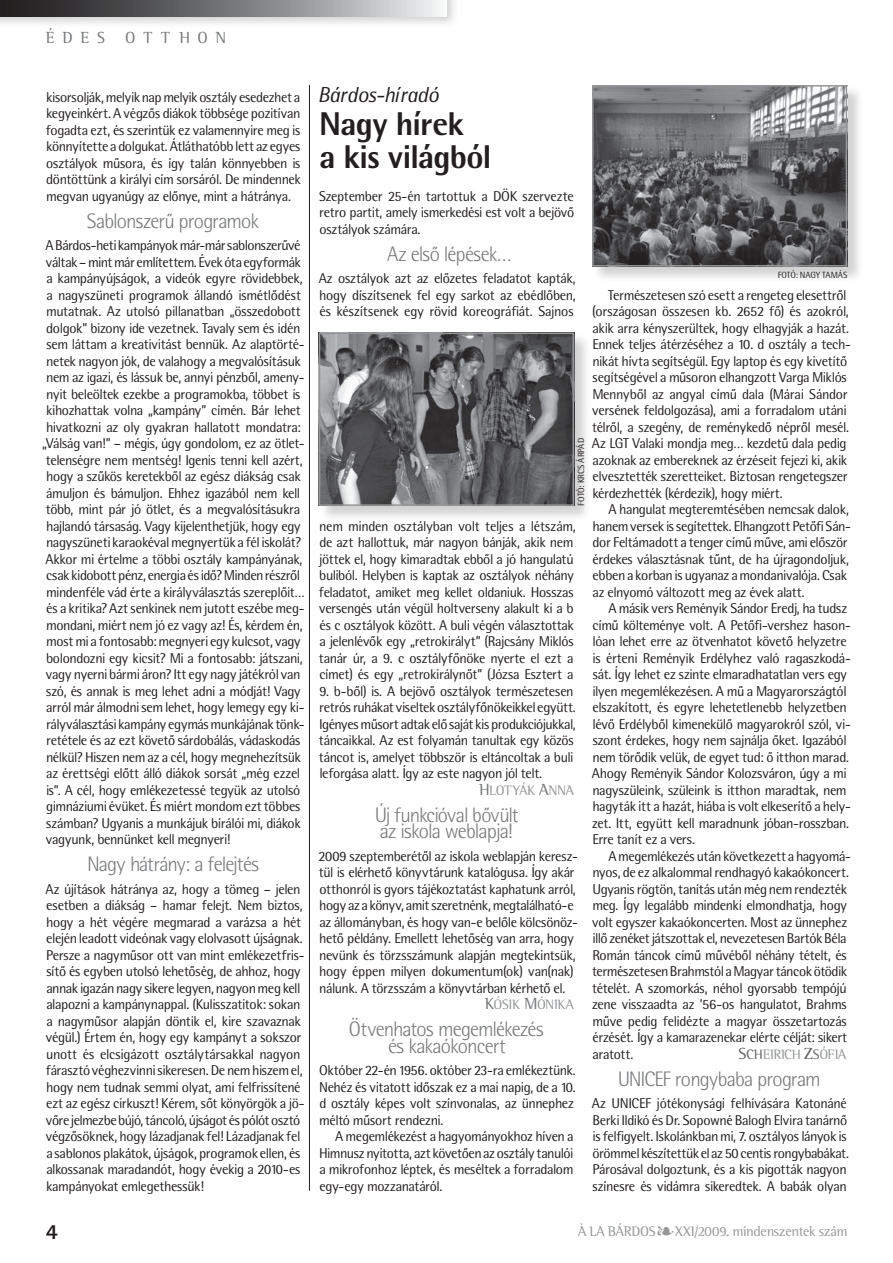
<style>
.page{position:relative;width:893px;height:1263px;background:#fff}
.page>*{position:absolute;margin:0;border:0;box-sizing:border-box;transform-origin:0 0}
.t1{font:700 33px/33px "Rotis Sm Sn XPFL";letter-spacing:-.005em;color:#231f20}
.t2{font:italic 21.75px "Rotis Sm Sn PFL";letter-spacing:-.025em;color:#231f20}
.t3{font:700 21.75px "Rotis Sm Sn XPFL";color:#231f20}
.t4{font:21px/16.5px "Rotis Sm Sn Lt PFL";color:#77797b}
.t5{font:16.5px "Rotis Sm Srf PFL";letter-spacing:.51em;color:#77797b}
.t6{font:14.25px/16.5px "Rotis Sm Sn PFL";letter-spacing:.01em;color:#231f20}
.t7{font:14.25px "Rotis Sm Srf PFL";letter-spacing:.01em;color:#949698}
.t8{font:14.1px "Rotis Sm Srf PFL SC850";letter-spacing:.02em;color:#949698}
.t9{font:9px "Rotis Sm Sn PFL";letter-spacing:.025em;color:#231f20}
.s1{font-size:16.5px;color:#757779}
.s2{font-size:16.5px;color:#636466}
.s3{color:#636466}
</style>
<div class="page">
<div style="left:0;top:0;width:459px;height:29px;background:#231f20;opacity:.2"></div>
<svg style="left:0;top:0;width:446px;height:16px;background:#7a7a7c"></svg>
<div style="left:319px;top:333px;width:272px;height:189px;background:#231f20;opacity:.2"></div>
<img style="left:322px;top:336px;width:249px;height:167px">
<div style="left:319px;top:333px;width:255px;height:173px;border:2px solid #949698"></div>
<div style="left:592px;top:85px;width:272px;height:198px;background:#231f20;opacity:.2"></div>
<img style="left:595px;top:88px;width:249px;height:176px">
<div style="left:592px;top:85px;width:255px;height:182px;border:2px solid #949698"></div>
<hr style="left:309px;top:85px;width:1px;height:1106px;background:#231f20">
<p class="t5" style="left:46px;top:27px;width:60px">édes</p>
<p class="t5" style="left:125px;top:27px;width:102px">otthon</p>
<p class="t6" style="left:46px;top:88px;width:256px;text-align:justify">kisorsolják, melyik nap melyik osztály esedezhet a kegyeinkért. A végzős diákok többsége pozitívan fogadta ezt, és szerintük ez valamennyire meg is könnyítette a dolgukat. Átláthatóbb lett az egyes osztályok műsora, és így talán könnyebben is döntöttünk a királyi cím sorsáról. De mindennek megvan ugyanúgy az előnye, mint a hátránya.</p>
<h3 class="t4" style="left:87px;top:212px;width:173px">Sablonszerű programok</h3>
<p class="t6" style="left:42px;top:237px;width:264px">A Bárdos-heti kampányok már-már sablonszerűvé váltak – mint már említettem. Évek óta egyformák a kampányújságok, a videók egyre rövidebbek, a nagyszüneti programok állandó ismétlődést mutatnak. Az utolsó pillanatban „összedobott dolgok” bizony ide vezetnek. Tavaly sem és idén sem láttam a kreativitást bennük. Az alaptörté&shy;netek nagyon jók, de valahogy a megvalósításuk nem az igazi, és lássuk be, annyi pénzből, amen - nyit beleöltek ezekbe a programokba, többet is kihozhattak volna „kampány” címén. Bár lehet hivatkozni az oly gyakran hallatott mondatra: „Válság van!” – mégis, úgy gondolom, ez az ötlet&shy;telenségre nem mentség! Igenis tenni kell azért, hogy a szűkös keretekből az egész diákság csak ámuljon és bámuljon. Ehhez igazából nem kell több, mint pár jó ötlet, és a megvalósításukra hajlandó társaság. Vagy kijelenthetjük, hogy egy nagyszüneti karaokéval megnyertük a fél iskolát?<br>Akkor mi értelme a többi osztály kampányának, csak kidobott pénz, energia és idő? Minden részről mindenféle vád érte a királyválasztás szereplőit… és a kritika? Azt senkinek nem jutott eszébe meg&shy;mondani, miért nem jó ez vagy az! És, kérdem én, most mi a fontosabb: megnyeri egy kulcsot, vagy bolondozni egy kicsit? Mi a fontosabb: játszani, vagy nyerni bármi áron? Itt egy nagy játékról van szó, és annak is meg lehet adni a módját! Vagy arról már álmodni sem lehet, hogy lemegy egy ki&shy;rályválasztási kampány egymás munkájának tönk&shy;retétele és az ezt követő sárdobálás, vádaskodás nélkül? Hiszen nem az a cél, hogy megnehezítsük az érettségi előtt álló diákok sorsát „még ezzel is”. A cél, hogy emlékezetessé tegyük az utolsó gimnáziumi évüket. És miért mondom ezt többes számban? Ugyanis a munkájuk bírálói mi, diákok vagyunk, bennünket kell megnyeri!</p>
<h3 class="t4" style="left:87px;top:856px;width:173px">Nagy hátrány: a felejtés</h3>
<p class="t6" style="left:46px;top:880px;width:260px">Az újítások hátránya az, hogy a tömeg – jelen esetben a diákság – hamar felejt. Nem biztos, hogy a hét végére megmarad a varázsa a hét elején leadott videónak vagy elolvasott újságnak.<br>Persze a nagyműsor ott van mint emlékezetfris&shy;sítő és egyben utolsó lehetőség, de ahhoz, hogy annak igazán nagy sikere legyen, nagyon meg kell alapozni a kampánynappal. (Kulisszatitok: sokan a nagyműsor alapján döntik el, kire szavaznak végül.) Értem én, hogy egy kampányt a sokszor unott és elcsigázott osztálytársakkal nagyon fárasztó véghezvinni sikeresen. De nem hiszem el, hogy nem tudnak semmi olyat, ami felfrissítené ezt az egész cirkuszt! Kérem, sőt könyörgök a jö&shy;vőre jelmezbe bújó, táncoló, újságot és pólót osztó végzősöknek, hogy lázadjanak fel! Lázadjanak fel a sablonos plakátok, újságok, programok ellen, és alkossanak maradandót, hogy évekig a 2010-es kampányokat emlegethessük!</p>
<h2 class="t2" style="left:318px;top:81px;width:122px">Bárdos-híradó</h2>
<h1 class="t1" style="left:319px;top:106px;width:173px">Nagy hírek<br>a kis világból</h1>
<p class="t6" style="left:319px;top:187px;width:256px;text-align:justify">Szeptember 25-én tartottuk a DÖK szervezte retro partit, amely ismerkedési est volt a bejövő osztályok számára.</p>
<h3 class="t4" style="left:387px;top:245px;width:124px">Az első lépések…</h3>
<p class="t6" style="left:319px;top:270px;width:258px;text-align:justify">Az osztályok azt az előzetes feladatot kapták, hogy díszítsenek fel egy sarkot az ebédlőben, és készítsenek egy rövid koreográfiát. Sajnos</p>
<p class="t9" style="left:778px;top:270px;width:70px">fotó : Nagy Tamás</p>
<p class="t6" style="left:592px;top:286px;width:260px;text-indent:16px">Természetesen szó esett a rengeteg elesettről (országosan összesen kb. 2652 fő) és azokról, akik arra kényszerültek, hogy elhagyják a hazát.<br>Ennek teljes átérzéséhez a 10. d osztály a tech&shy;nikát hívta segítségül. Egy laptop és egy kivetítő segítségével a műsoron elhangzott Varga Miklós Mennyből az angyal című dala (Márai Sándor versének feldolgozása), ami a forradalom utáni télről, a szegény, de reménykedő népről mesél.<br>Az LGT Valaki mondja meg… kezdetű dala pedig azoknak az embereknek az érzéseit fejezi ki, akik elvesztették szeretteiket. Biztosan rengetegszer kérdezhették (kérdezik), hogy miért.</p>
<p class="t6" style="left:592px;top:501px;width:260px;text-indent:16px">A hangulat megteremtésében nemcsak dalok, hanem versek is segítettek. Elhangzott Petőfi Sán&shy;dor Feltámadott a tenger című műve, ami először érdekes választásnak tűnt, de ha újragondoljuk, ebben a korban is ugyanaz a mondanivalója. Csak az elnyomó változott meg az évek alatt.</p>
<p class="t6" style="left:592px;top:600px;width:260px;text-indent:16px">A másik vers Reményik Sándor Eredj, ha tudsz című költeménye volt. A Petőfi-vershez hason&shy;lóan lehet erre az ötvenhatot követő helyzetre is érteni Reményik Erdélyhez való ragaszkodá&shy;sát. Így lehet ez szinte elmaradhatatlan vers egy ilyen megemlékezésen. A mű a Magyarországtól elszakított, és egyre lehetetlenebb helyzetben lévő Erdélyből kimenekülő magyarokról szól, vi&shy;szont érdekes, hogy nem sajnálja őket. Igazából nem törődik velük, de egyet tud: ő itthon marad.<br>Ahogy Reményik Sándor Kolozsváron, úgy a mi nagyszüleink, szüleink is itthon maradtak, nem hagyták itt a hazát, hiába is volt elkeserítő a hely&shy;zet. Itt, együtt kell maradnunk jóban-rosszban.<br>Erre tanít ez a vers.</p>
<p class="t6" style="left:592px;top:847px;width:260px;text-indent:16px">A megemlékezés után következett a hagyomá&shy;nyos, de ez alkalommal rendhagyó kakaókoncert.<br>Ugyanis rögtön, tanítás után még nem rendezték meg. Így legalább mindenki elmondhatja, hogy volt egyszer kakaókoncerten. Most az ünnephez illő zenéket játszottak el, nevezetesen Bartók Béla Román táncok című művéből néhány tételt, és természetesen Brahmstól a Magyar táncok ötödik tételét. A szomorkás, néhol gyorsabb tempójú zene visszaadta az ’56-os hangulatot, Brahms műve pedig felidézte a magyar összetartozás érzését. Így a kamarazenekar elérte célját: sikert aratott.</p>
<p class="t9" style="left:576px;top:506px;width:68px;rotate:-90deg">fotó: Krcs Árpád</p>
<p class="t6" style="left:319px;top:517px;width:258px">nem minden osztályban volt teljes a létszám, de azt hallottuk, már nagyon bánják, akik nem jöttek el, hogy kimaradtak ebből a jó hangulatú buliból. Helyben is kaptak az osztályok néhány feladatot, amiket meg kellet oldaniuk. Hosszas versengés után végül holtverseny alakult ki a b és c osztályok között. A buli végén választottak a jelenlévők egy „retrokirályt” (Rajcsány Miklós tanár úr, a 9. c osztályfőnöke nyerte el ezt a címet) és egy „retrokirálynőt” (Józsa Esztert a</p>
<p class="t6" style="left:319px;top:682px;width:258px">9. b-ből) is. A bejövő osztályok természetesen retrós ruhákat viseltek osztályfőnökeikkel együtt.<br>Igényes műsort adtak elő saját kis produkciójukkal, táncaikkal. Az est folyamán tanultak egy közös táncot is, amelyet többször is eltáncoltak a buli leforgása alatt. Így az este nagyon jól telt.</p>
<p class="t8" style="left:479px;top:782px;width:96px"><span class="s1">H</span>LOTYÁK <span class="s1">A</span>NNA</p>
<h3 class="t4" style="left:375px;top:806px;width:145px">Új funkcióval bővült az iskola weblapja!</h3>
<p class="t6" style="left:319px;top:847px;width:260px">2009 szeptemberétől az iskola weblapján keresz&shy;tül is elérhető könyvtárunk katalógusa. Így akár otthonról is gyors tájékoztatást kaphatunk arról, hogy az a könyv, amit szeretnénk, megtalálható-e az állományban, és hogy van-e belőle kölcsönöz&shy;hető példány. Emellett lehetőség van arra, hogy nevünk és törzsszámunk alapján megtekintsük, hogy éppen milyen dokumentum(ok) van(nak) nálunk. A törzsszám a könyvtárban kérhető el.</p>
<p class="t8" style="left:485px;top:996px;width:90px"><span class="s1">K</span>ÓSIK <span class="s1">M</span>ÓNIKA</p>
<h3 class="t4" style="left:349px;top:1021px;width:196px;text-align:center">Ötvenhatos megemlékezés és kakaókoncert</h3>
<p class="t6" style="left:319px;top:1062px;width:258px">Október 22-én 1956. október 23-ra emlékeztünk.<br>Nehéz és vitatott időszak ez a mai napig, de a 10. d osztály képes volt színvonalas, az ünnephez méltó műsort rendezni.</p>
<p class="t6" style="left:319px;top:1128px;width:255px;text-align:justify;text-indent:16px">A megemlékezést a hagyományokhoz híven a Himnusz nyitotta, azt követően az osztály tanulói a mikrofonhoz léptek, és meséltek a forradalom egy-egy mozzanatáról.</p>
<p class="t8" style="left:739px;top:1046px;width:109px"><span class="s2">S</span><span class="s3">CH</span>EIRICH <span class="s2">Z</span><span class="s3">S</span>ÓFIA</p>
<h3 class="t4" style="left:618px;top:1070px;width:203px">UN ICEF rongybaba program</h3>
<p class="t6" style="left:592px;top:1095px;width:258px">Az UNICEF jótékonysági felhívására Katonáné Berki Ildikó és Dr. Sopowné Balogh Elvira tanárnő is felfigyelt. Iskolánkban mi, 7. osztályos lányok is örömmel készítettük el az 50 centis rongybabákat.<br>Párosával dolgoztunk, és a kis pigották nagyon színesre és vidámra sikeredtek. A babák olyan</p>
<h2 class="t3" style="left:46px;top:1218px;width:14px">4</h2>
<p class="t7" style="left:578px;top:1223px;width:271px">À La Bárdos•XXI/2009. mindenszentek szám</p>
</div>
